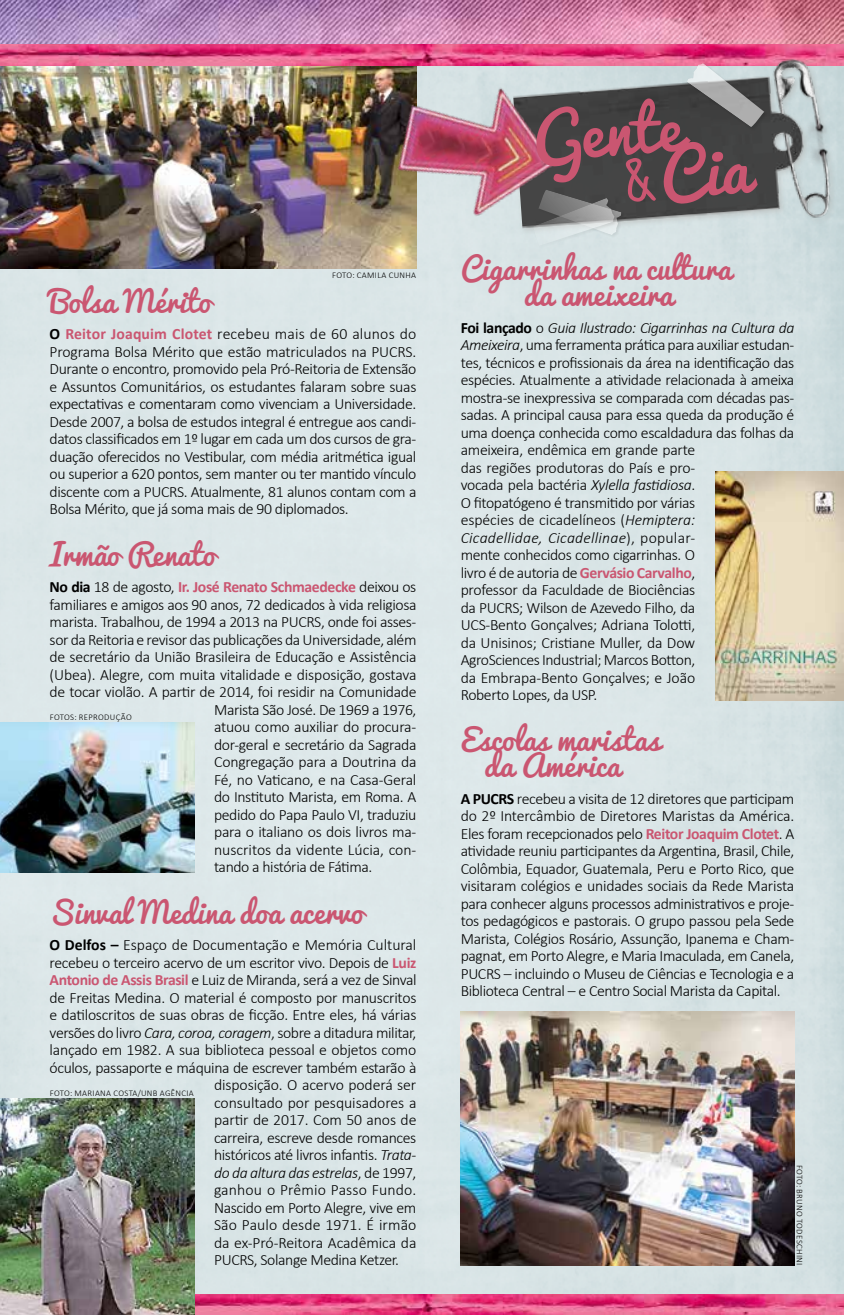
<style>
.page{position:relative;width:844px;height:1315px;background:#fff}
.page>*{position:absolute;margin:0;border:0;box-sizing:border-box;transform-origin:0 0}
.t1{font:62.65px/46.2px "Pacifico";color:#ca5671}
.t2{font:29.75px/26.2px "Pacifico";color:#ca5671;text-align:center}
.t3{font:300 15.75px/17.5px "Calibri";letter-spacing:-.025em;color:#000;text-align:justify}
.t4{font:300 15.75px "Calibri";letter-spacing:-.005em;color:#000}
.t5{font:700 15.75px "Calibri";letter-spacing:-.025em;color:#ca5671}
.t6{font:italic 300 15.75px "Calibri";letter-spacing:-.025em;color:#000}
.t7{font:300 15.75px "Calibri";color:#000}
.t8{font:300 15.75px "Calibri";letter-spacing:.01em;color:#000}
.t9{font:300 15.75px "Calibri";letter-spacing:.005em;color:#000}
.t10{font:300 8.75px "Calibri";letter-spacing:.04em;color:#000}
.s1{font-weight:700}
.s2{font-weight:700;color:#ca5671}
.s3{color:#000}
.s4{font-weight:300;color:#000}
.s5{font-style:italic}
.s6{font-style:normal}
.s7{font-family:"Moon Flower";font-weight:700;font-size:93.62px}
</style>
<div class="page">
<div style="left:0;top:249px;width:843px;height:1066px;background:#dce6e8"></div>
<img style="left:0;top:65px;width:416px;height:204px">
<img style="left:0;top:0;width:843px;height:45px">
<img style="left:0;top:45px;width:511px;height:20px">
<img style="left:194px;top:1294px;width:648px;height:21px">
<img style="left:0;top:722px;width:194px;height:150px">
<img style="left:460px;top:1011px;width:334px;height:254px">
<img style="left:0;top:1098px;width:194px;height:217px">
<img style="left:715px;top:472px;width:128px;height:228px">
<img style="left:511px;top:43px;width:332px;height:219px">
<div style="left:537px;top:189px;width:87px;height:49px;background:#000;opacity:.2"></div>
<div style="left:532px;top:197px;width:86px;height:53px;background:#d7e2e4"></div>
<svg style="left:577px;top:190px;width:44px;height:56px"></svg>
<div style="left:686px;top:62px;width:81px;height:69px;background:#000;opacity:.2"></div>
<svg style="left:686px;top:63px;width:78px;height:64px;background:#878386"></svg>
<img style="left:369px;top:58px;width:208px;height:191px">
<p class="t10" style="left:332px;top:270px;width:86px">FOTO: CAMILA CUNHA</p>
<h2 class="t2" style="left:50px;top:289px;width:163px">Bolsa Mérito</h2>
<p class="t3" style="left:50px;top:325px;width:368px"><span class="s1">O</span> <span class="s2">Reitor Joaquim Clotet</span> recebeu mais de 60 alunos do Programa Bolsa Mérito que estão matriculados na PUCRS.<br>Durante o encontro, promovido pela Pró-Reitoria de Extensão e Assuntos Comunitários, os estudantes falaram sobre suas expectativas e comentaram como vivenciam a Universidade.<br>Desde 2007, a bolsa de estudos integral é entregue aos candi&shy;datos classificados em 1º lugar em cada um dos cursos de gra&shy;duação oferecidos no Vestibular, com média aritmética igual ou superior a 620 pontos, sem manter ou ter mantido vínculo discente com a PUCRS. Atualmente, 81 alunos contam com a Bolsa Mérito, que já soma mais de 90 diplomados.</p>
<h2 class="t2" style="left:50px;top:542px;width:167px">Irmão Renato</h2>
<p class="t5" style="left:50px;top:576px;width:368px"><span class="s3">No dia</span> <span class="s4">18 de agosto,</span> Ir. José Renato Schmaedecke <span class="s4">deixou os</span></p>
<p class="t3" style="left:50px;top:595px;width:368px">familiares e amigos aos 90 anos, 72 dedicados à vida religiosa</p>
<p class="t3" style="left:50px;top:613px;width:368px">marista. Trabalhou, de 1994 a 2013 na PUCRS, onde foi asses-</p>
<p class="t3" style="left:50px;top:630px;width:368px">sor da Reitoria e revisor das publicações da Universidade, além</p>
<p class="t3" style="left:50px;top:648px;width:368px">de secretário da União Brasileira de Educação e Assistência</p>
<p class="t3" style="left:50px;top:665px;width:368px">(Ubea). Alegre, com muita vitalidade e disposição, gostava</p>
<p class="t3" style="left:50px;top:683px;width:368px">de tocar violão. A partir de 2014, foi residir na Comunidade</p>
<p class="t3" style="left:214px;top:700px;width:204px">Marista São José. De 1969 a 1976,</p>
<p class="t3" style="left:214px;top:718px;width:204px">atuou como auxiliar do procura-</p>
<p class="t3" style="left:214px;top:735px;width:204px">dor-geral e secretário da Sagrada</p>
<p class="t3" style="left:214px;top:753px;width:204px">Congregação para a Doutrina da</p>
<p class="t3" style="left:214px;top:770px;width:204px">Fé, no Vaticano, e na Casa-Geral</p>
<p class="t3" style="left:214px;top:788px;width:204px">do Instituto Marista, em Roma. A</p>
<p class="t3" style="left:214px;top:805px;width:204px">pedido do Papa Paulo VI, traduziu</p>
<p class="t3" style="left:214px;top:823px;width:204px">para o italiano os dois livros ma-</p>
<p class="t7" style="left:214px;top:840px;width:204px">nuscritos da vidente Lúcia, con-</p>
<p class="t3" style="left:214px;top:858px;width:160px">tando a história de Fátima.</p>
<h2 class="t2" style="left:50px;top:900px;width:315px">Sinval Medina doa acervo</h2>
<p class="t4" style="left:50px;top:935px;width:368px"><span class="s1">O Delfos –</span> Espaço de Documentação e Memória Cultural</p>
<p class="t3" style="left:50px;top:953px;width:368px">recebeu o terceiro acervo de um escritor vivo. Depois de <span class="s2">Luiz</span></p>
<p class="t3" style="left:50px;top:971px;width:368px"><span class="s2">Antonio de Assis Brasil</span> e Luiz de Miranda, será a vez de Sinval</p>
<p class="t3" style="left:50px;top:988px;width:368px">de Freitas Medina. O material é composto por manuscritos</p>
<p class="t3" style="left:50px;top:1006px;width:368px">e datiloscritos de suas obras de ficção. Entre eles, há várias</p>
<p class="t3" style="left:50px;top:1023px;width:368px">versões do livro <span class="s5">Cara, coroa, coragem</span>, sobre a ditadura militar,</p>
<p class="t3" style="left:50px;top:1041px;width:368px">lançado em 1982. A sua biblioteca pessoal e objetos como</p>
<p class="t3" style="left:50px;top:1058px;width:368px">óculos, passaporte e máquina de escrever também estarão à</p>
<p class="t3" style="left:214px;top:1076px;width:204px">disposição. O acervo poderá ser</p>
<p class="t4" style="left:214px;top:1092px;width:204px">consultado por pesquisadores a</p>
<p class="t3" style="left:214px;top:1111px;width:204px">partir de 2017. Com 50 anos de</p>
<p class="t3" style="left:214px;top:1128px;width:204px">carreira, escreve desde romances</p>
<p class="t3" style="left:214px;top:1146px;width:204px">históricos até livros infantis. <span class="s5">Trata-</span></p>
<p class="t6" style="left:214px;top:1162px;width:204px">do da altura das estrelas<span class="s6">, de 1997,</span></p>
<p class="t8" style="left:214px;top:1180px;width:204px">ganhou o Prêmio Passo Fundo.</p>
<p class="t3" style="left:214px;top:1198px;width:204px">Nascido em Porto Alegre, vive em</p>
<p class="t9" style="left:214px;top:1215px;width:204px">São Paulo desde 1971. É irmão</p>
<p class="t4" style="left:214px;top:1232px;width:204px">da ex-Pró-Reitora Acadêmica da</p>
<p class="t3" style="left:214px;top:1251px;width:186px">PUCRS, Solange Medina Ketzer.</p>
<p class="t10" style="left:50px;top:711px;width:83px">FOTOS: REPRODUÇÃO</p>
<p class="t10" style="left:50px;top:1087px;width:145px">FOTO: MARIANA COSTA/UNB AGÊNCIA</p>
<h1 class="t1" style="left:614px;top:111px;width:131px;text-indent:-83px;rotate:-4deg">Gente <span class="s7">&amp;</span>Cia</h1>
<h2 class="t2" style="left:460px;top:256px;width:272px">Cigarrinhas na cultura da ameixeira</h2>
<p class="t3" style="left:460px;top:319px;width:335px;text-align:left"><span class="s1">Foi lançado</span> o <span class="s5">Guia Ilustrado: Cigarrinhas na Cultura da Ameixeira</span>, uma ferramenta prática para auxiliar estudan&shy;tes, técnicos e profissionais da área na identificação das espécies. Atualmente a atividade relacionada à ameixa mostra-se inexpressiva se comparada com décadas pas&shy;sadas. A principal causa para essa queda da produção é uma doença conhecida como escaldadura das folhas da ameixeira, endêmica em grande parte<br>das regiões produtoras do País e pro-<br>vocada pela bactéria <span class="s5">Xylella fastidiosa</span>.<br>O fitopatógeno é transmitido por várias<br>espécies de cicadelíneos (<span class="s5">Hemiptera:<br>Cicadellidae, Cicadellinae</span>), popular-<br>mente conhecidos como cigarrinhas. O<br>livro é de autoria de <span class="s2">Gervásio Carvalho</span>,<br>professor da Faculdade de Biociências<br>da PUCRS; Wilson de Azevedo Filho, da<br>UCS-Bento Gonçalves; Adriana Tolotti,<br>da Unisinos; Cristiane Muller, da Dow<br>AgroSciences Industrial; Marcos Botton,<br>da Embrapa-Bento Gonçalves; e João<br>Roberto Lopes, da USP.</p>
<h2 class="t2" style="left:460px;top:727px;width:201px">Escolas maristas da América</h2>
<p class="t3" style="left:460px;top:789px;width:335px"><span class="s1">A PUCRS</span> recebeu a visita de 12 diretores que participam do 2º Intercâmbio de Diretores Maristas da América.<br>Eles foram recepcionados pelo <span class="s2">Reitor Joaquim Clotet</span>. A atividade reuniu participantes da Argentina, Brasil, Chile, Colômbia, Equador, Guatemala, Peru e Porto Rico, que visitaram colégios e unidades sociais da Rede Marista para conhecer alguns processos administrativos e proje&shy;tos pedagógicos e pastorais. O grupo passou pela Sede Marista, Colégios Rosário, Assunção, Ipanema e Cham&shy;pagnat, em Porto Alegre, e Maria Imaculada, em Canela, PUCRS – incluindo o Museu de Ciências e Tecnologia e a Biblioteca Central – e Centro Social Marista da Capital.</p>
<p class="t10" style="left:805px;top:1164px;width:102px;rotate:90deg">FOTO: BRUNO TODESCHINI</p>
</div>
